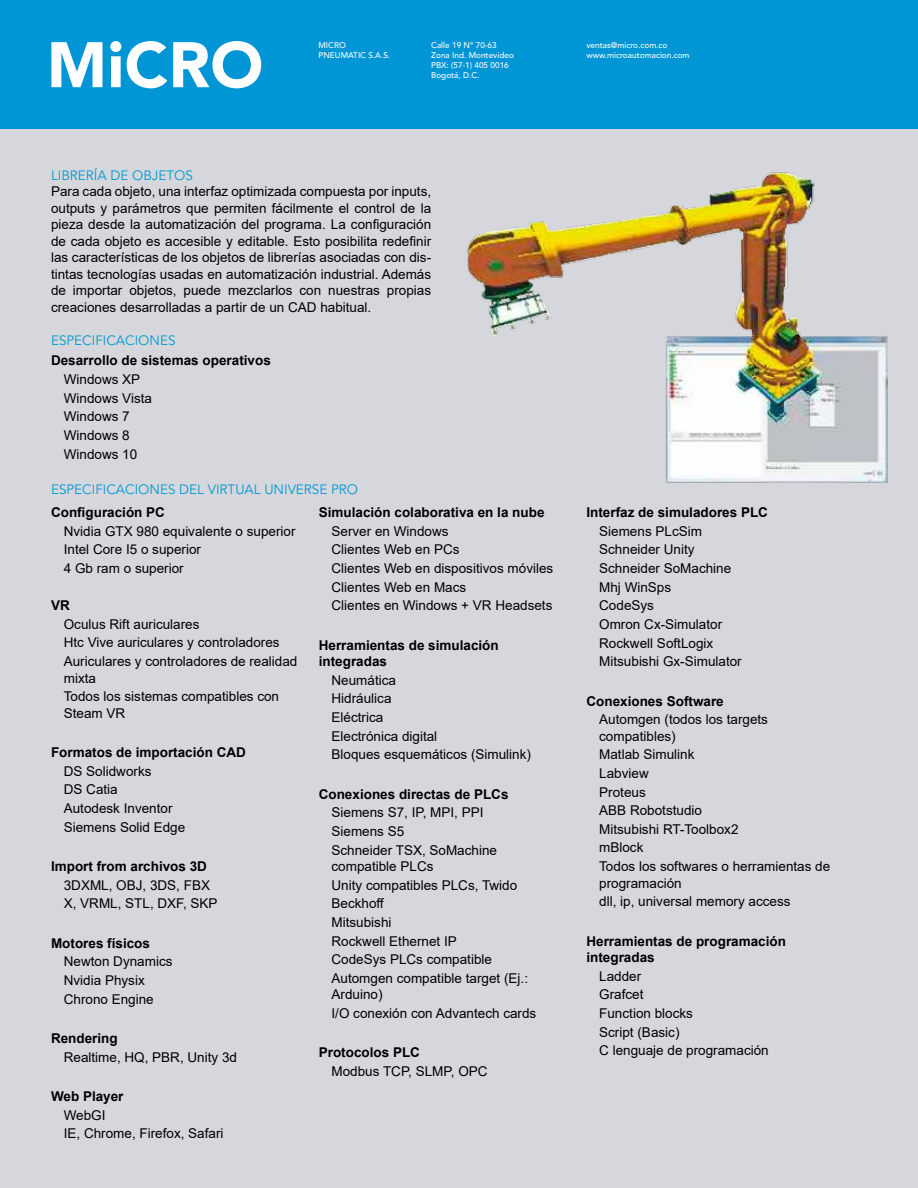
<style>
.page{position:relative;width:918px;height:1188px;background:#fff}
.page>*{position:absolute;margin:0;border:0;box-sizing:border-box;transform-origin:0 0}
.t1{font:900 63.6px "Avenir";letter-spacing:.005em;color:#fff}
.t2{font:13.5px/18.6px "Arial";color:#000}
.t3{font:700 13.5px/16.5px "Arial";color:#000}
.t4{font:13.5px "Avenir";color:#009ad0}
.t5{font:500 8.25px/9.9px "Avenir LT Std";color:#fff}
</style>
<div class="page">
<div style="left:0;top:128px;width:918px;height:1060px;background:#d6d7dc"></div>
<div style="left:0;top:0;width:918px;height:128px;background:#0096d6"></div>
<img style="left:467px;top:172px;width:420px;height:311px">
<h1 class="t1" style="left:47px;top:27px;width:218px">MiCRO</h1>
<p class="t5" style="left:318px;top:41px;width:73px">MICRO<br>PNEUMATIC S.A.S.</p>
<p class="t5" style="left:431px;top:41px;width:84px">Calle 19 N° 70-63<br>Zona Ind. Montevideo<br>PBX: (57-1) 405 0016<br>Bogotá, D.C.</p>
<p class="t5" style="left:586px;top:41px;width:105px">ventas@micro.com.co www.microautomacion.com</p>
<p class="t4" style="left:51px;top:167px;width:143px">LIBRERÍA DE OBJETOS</p>
<p class="t2" style="left:51px;top:183px;width:382px;line-height:16.5px;text-align:justify">Para cada objeto, una interfaz optimizada compuesta por inputs, outputs y parámetros que permiten fácilmente el control de la pieza desde la automatización del programa. La configuración de cada objeto es accesible y editable. Esto posibilita redefinir las características de los objetos de librerías asociadas con dis&shy;tintas tecnologías usadas en automatización industrial. Además de importar objetos, puede mezclarlos con nuestras propias creaciones desarrolladas a partir de un CAD habitual.</p>
<p class="t4" style="left:51px;top:332px;width:126px">ESPECIFICACIONES</p>
<p class="t3" style="left:51px;top:353px;width:221px">Desarrollo de sistemas operativos</p>
<p class="t2" style="left:64px;top:370px;width:90px">Windows XP<br>Windows Vista<br>Windows 7<br>Windows 8<br>Windows 10</p>
<p class="t4" style="left:51px;top:481px;width:309px">ESPECIFICACIONES DEL VIRTUAL UNIVERSE PRO</p>
<p class="t3" style="left:51px;top:504px;width:116px">Configuración PC</p>
<p class="t2" style="left:64px;top:522px;width:233px">Nvidia GTX 980 equivalente o superior<br>Intel Core I5 o superior<br>4 Gb ram o superior</p>
<p class="t3" style="left:51px;top:597px;width:20px">VR</p>
<p class="t2" style="left:64px;top:615px;width:235px">Oculus Rift auriculares<br>Htc Vive auriculares y controladores<br>Auriculares y controladores de realidad</p>
<p class="t2" style="left:64px;top:668px;width:217px">mixta<br>Todos los sistemas compatibles con</p>
<p class="t2" style="left:64px;top:704px;width:63px">Steam VR</p>
<p class="t3" style="left:51px;top:744px;width:197px">Formatos de importación CAD</p>
<p class="t2" style="left:64px;top:762px;width:123px">DS Solidworks<br>DS Catia<br>Autodesk Inventor<br>Siemens Solid Edge</p>
<p class="t3" style="left:51px;top:858px;width:158px">Import from archivos 3D</p>
<p class="t2" style="left:64px;top:876px;width:155px">3DXML, OBJ, 3DS, FBX<br>X, VRML, STL, DXF, SKP</p>
<p class="t3" style="left:51px;top:935px;width:101px">Motores físicos</p>
<p class="t2" style="left:64px;top:952px;width:110px">Newton Dynamics<br>Nvidia Physix<br>Chrono Engine</p>
<p class="t3" style="left:51px;top:1030px;width:68px">Rendering</p>
<p class="t2" style="left:64px;top:1047px;width:175px">Realtime, HQ, PBR, Unity 3d</p>
<p class="t3" style="left:51px;top:1088px;width:74px">Web Player</p>
<p class="t2" style="left:64px;top:1105px;width:161px">WebGI<br>IE, Chrome, Firefox, Safari</p>
<p class="t3" style="left:319px;top:504px;width:227px">Simulación colaborativa en la nube</p>
<p class="t2" style="left:332px;top:522px;width:223px">Server en Windows<br>Clientes Web en PCs<br>Clientes Web en dispositivos móviles<br>Clientes Web en Macs<br>Clientes en Windows + VR Headsets</p>
<p class="t3" style="left:319px;top:637px;width:182px">Herramientas de simulación integradas</p>
<p class="t2" style="left:332px;top:671px;width:201px">Neumática<br>Hidráulica<br>Eléctrica<br>Electrónica digital<br>Bloques esquemáticos (Simulink)</p>
<p class="t3" style="left:319px;top:786px;width:191px">Conexiones directas de PLCs</p>
<p class="t2" style="left:332px;top:803px;width:167px">Siemens S7, IP, MPI, PPI<br>Siemens S5<br>Schneider TSX, SoMachine</p>
<p class="t2" style="left:332px;top:857px;width:198px">compatible PLCs<br>Unity compatibles PLCs, Twido<br>Beckhoff<br>Mitsubishi<br>Rockwell Ethernet IP<br>CodeSys PLCs compatible<br>Automgen compatible target (Ej.:</p>
<p class="t2" style="left:332px;top:985px;width:206px">Arduino)<br>I/O conexión con Advantech cards</p>
<p class="t3" style="left:319px;top:1044px;width:103px">Protocolos PLC</p>
<p class="t2" style="left:332px;top:1062px;width:158px">Modbus TCP, SLMP, OPC</p>
<p class="t3" style="left:586px;top:504px;width:183px">Interfaz de simuladores PLC</p>
<p class="t2" style="left:599px;top:522px;width:144px">Siemens PLcSim<br>Schneider Unity<br>Schneider SoMachine<br>Mhj WinSps<br>CodeSys<br>Omron Cx-Simulator<br>Rockwell SoftLogix<br>Mitsubishi Gx-Simulator</p>
<p class="t3" style="left:586px;top:693px;width:139px">Conexiones Software</p>
<p class="t2" style="left:599px;top:711px;width:170px;line-height:16.5px">Automgen (todos los targets compatibles)</p>
<p class="t2" style="left:599px;top:745px;width:233px">Matlab Simulink<br>Labview<br>Proteus<br>ABB Robotstudio<br>Mitsubishi RT-Toolbox2<br>mBlock<br>Todos los softwares o herramientas de</p>
<p class="t2" style="left:599px;top:873px;width:193px">programación<br>dll, ip, universal memory access</p>
<p class="t3" style="left:586px;top:933px;width:201px">Herramientas de programación integradas</p>
<p class="t2" style="left:599px;top:967px;width:171px">Ladder<br>Grafcet<br>Function blocks<br>Script (Basic)<br>C lenguaje de programación</p>
</div>
